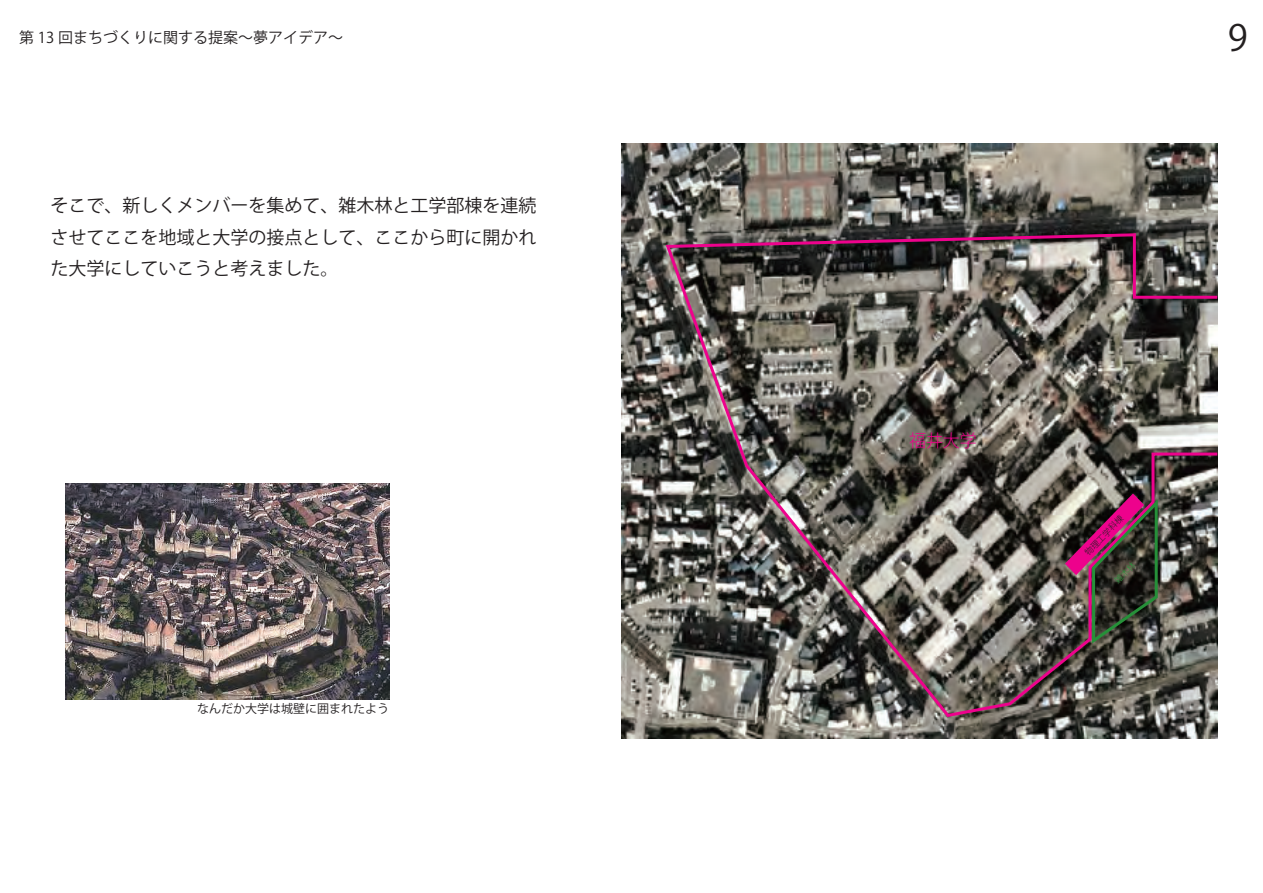
<style>
.page{position:relative;width:1263px;height:893px;background:#fff}
.page>*{position:absolute;margin:0;border:0;box-sizing:border-box;transform-origin:0 0}
.t1{font:36px "Koz Go Pro";color:#231f20}
.t2{font:18px/31.5px "Koz Go Pro";color:#231f20;text-align:justify}
.t3{font:300 17.4px "Koz Go Pro";color:#ed028c}
.t4{font:15px "Koz Go Pro";color:#231f20}
.t5{font:12px "Koz Go Pro";color:#231f20}
.t6{font:300 8.55px "Koz Go Pro";color:#231f20}
</style>
<div class="page">
<img style="left:622px;top:143px;width:595px;height:595px">
<svg style="left:664px;top:232px;width:554px;height:487px"></svg>
<img style="left:65px;top:483px;width:324px;height:216px">
<svg style="left:1065px;top:493px;width:94px;height:153px"></svg>
<p class="t4" style="left:19px;top:27px;width:326px">第 13 回まちづくりに関する提案～夢アイデア～</p>
<h1 class="t1" style="left:1228px;top:15px;width:21px">9</h1>
<p class="t2" style="left:50px;top:190px;width:488px">そこで、新しくメンバーを集めて、雑木林と工学部棟を連続させてここを地域と大学の接点として、ここから町に開かれた大学にしていこうと考えました。</p>
<p class="t5" style="left:197px;top:701px;width:194px">なんだか大学は城壁に囲まれたよう</p>
<p class="t3" style="left:909px;top:429px;width:69px">福井大学</p>
<p class="t6" style="left:1082px;top:550px;width:53px;rotate:-46deg">物理工学科棟</p>
</div>
